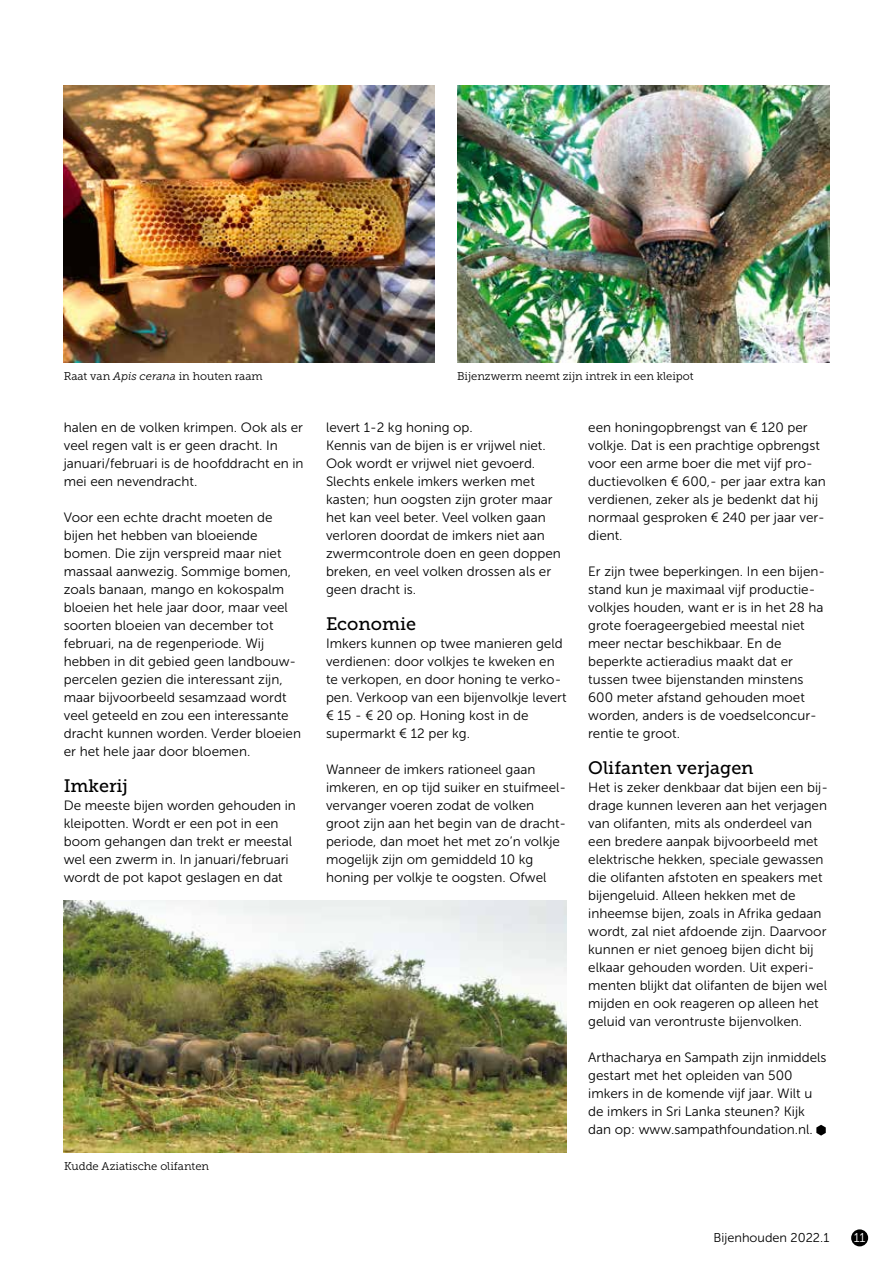
<style>
.page{position:relative;width:893px;height:1263px;background:#fff}
.page>*{position:absolute;margin:0;border:0;box-sizing:border-box;transform-origin:0 0}
.t1{font:18px "Museo Slab 500";color:#000}
.t2{font:13.5px/18px "Museo Sans 300";color:#000}
.t3{font:12.75px "Museo Sans 300";color:#000}
.t4{font:12.75px "Museo Sans 300";color:#fff}
.t5{font:11.25px "Museo Slab 300";color:#000}
.s1{font-style:italic}
</style>
<div class="page">
<svg style="left:816px;top:1125px;width:10px;height:10px"></svg>
<img style="left:64px;top:85px;width:370px;height:278px">
<img style="left:457px;top:85px;width:372px;height:278px">
<img style="left:64px;top:900px;width:503px;height:252px">
<div style="left:851px;top:1229px;width:17px;height:17px;background:#000;border-radius:50%"></div>
<p class="t5" style="left:64px;top:369px;width:200px">Raat van <span class="s1">Apis cerana</span> in houten raam</p>
<p class="t5" style="left:457px;top:369px;width:238px">Bijenzwerm neemt zijn intrek in een kleipot</p>
<p class="t2" style="left:64px;top:418px;width:241px">halen en de volken krimpen. Ook als er veel regen valt is er geen dracht. In januari/februari is de hoofddracht en in mei een nevendracht.</p>
<p class="t2" style="left:64px;top:508px;width:239px">Voor een echte dracht moeten de bijen het hebben van bloeiende bomen. Die zijn verspreid maar niet massaal aanwezig. Sommige bomen, zoals banaan, mango en kokospalm bloeien het hele jaar door, maar veel soorten bloeien van december tot februari, na de regenperiode. Wij hebben in dit gebied geen landbouw&shy;percelen gezien die interessant zijn, maar bijvoorbeeld sesamzaad wordt veel geteeld en zou een interessante dracht kunnen worden. Verder bloeien er het hele jaar door bloemen.</p>
<h1 class="t1" style="left:64px;top:776px;width:66px">Imkerij</h1>
<p class="t2" style="left:64px;top:796px;width:234px">De meeste bijen worden gehouden in kleipotten. Wordt er een pot in een boom gehangen dan trekt er meestal wel een zwerm in. In januari/februari wordt de pot kapot geslagen en dat</p>
<p class="t5" style="left:64px;top:1159px;width:147px">Kudde Aziatische olifanten</p>
<p class="t2" style="left:326px;top:418px;width:236px">levert 1-2 kg honing op.<br>Kennis van de bijen is er vrijwel niet.<br>Ook wordt er vrijwel niet gevoerd.<br>Slechts enkele imkers werken met kasten; hun oogsten zijn groter maar het kan veel beter. Veel volken gaan verloren doordat de imkers niet aan zwermcontrole doen en geen doppen breken, en veel volken drossen als er geen dracht is.</p>
<h1 class="t1" style="left:326px;top:614px;width:92px">Economie</h1>
<p class="t2" style="left:326px;top:634px;width:242px">Imkers kunnen op twee manieren geld verdienen: door volkjes te kweken en te verkopen, en door honing te verko&shy;pen. Verkoop van een bijenvolkje levert € 15 - € 20 op. Honing kost in de supermarkt € 12 per kg.</p>
<p class="t2" style="left:326px;top:760px;width:242px">Wanneer de imkers rationeel gaan imkeren, en op tijd suiker en stuifmeel&shy;vervanger voeren zodat de volken groot zijn aan het begin van de dracht&shy;periode, dan moet het met zo’n volkje mogelijk zijn om gemiddeld 10 kg honing per volkje te oogsten. Ofwel</p>
<p class="t2" style="left:588px;top:418px;width:239px">een honingopbrengst van € 120 per volkje. Dat is een prachtige opbrengst voor een arme boer die met vijf pro&shy;ductievolken € 600,- per jaar extra kan verdienen, zeker als je bedenkt dat hij normaal gesproken € 240 per jaar ver&shy;dient.</p>
<p class="t2" style="left:588px;top:562px;width:238px">Er zijn twee beperkingen. In een bijen&shy;stand kun je maximaal vijf productie&shy;volkjes houden, want er is in het 28 ha grote foerageergebied meestal niet meer nectar beschikbaar. En de beperkte actieradius maakt dat er tussen twee bijenstanden minstens 600 meter afstand gehouden moet worden, anders is de voedselconcur&shy;rentie te groot.</p>
<h1 class="t1" style="left:588px;top:758px;width:167px">Olifanten verjagen</h1>
<p class="t2" style="left:588px;top:778px;width:241px">Het is zeker denkbaar dat bijen een bij&shy;drage kunnen leveren aan het verjagen van olifanten, mits als onderdeel van een bredere aanpak bijvoorbeeld met elektrische hekken, speciale gewassen die olifanten afstoten en speakers met bijengeluid. Alleen hekken met de inheemse bijen, zoals in Afrika gedaan wordt, zal niet afdoende zijn. Daarvoor kunnen er niet genoeg bijen dicht bij elkaar gehouden worden. Uit experi&shy;menten blijkt dat olifanten de bijen wel mijden en ook reageren op alleen het geluid van verontruste bijenvolken.</p>
<p class="t2" style="left:588px;top:1048px;width:240px">Arthacharya en Sampath zijn inmiddels gestart met het opleiden van 500 imkers in de komende vijf jaar. Wilt u de imkers in Sri Lanka steunen? Kijk dan op: www.sampathfoundation.nl.</p>
<p class="t3" style="left:713px;top:1231px;width:117px">Bijenhouden 2022.1</p>
<p class="t4" style="left:854px;top:1231px;width:13px">11</p>
</div>
